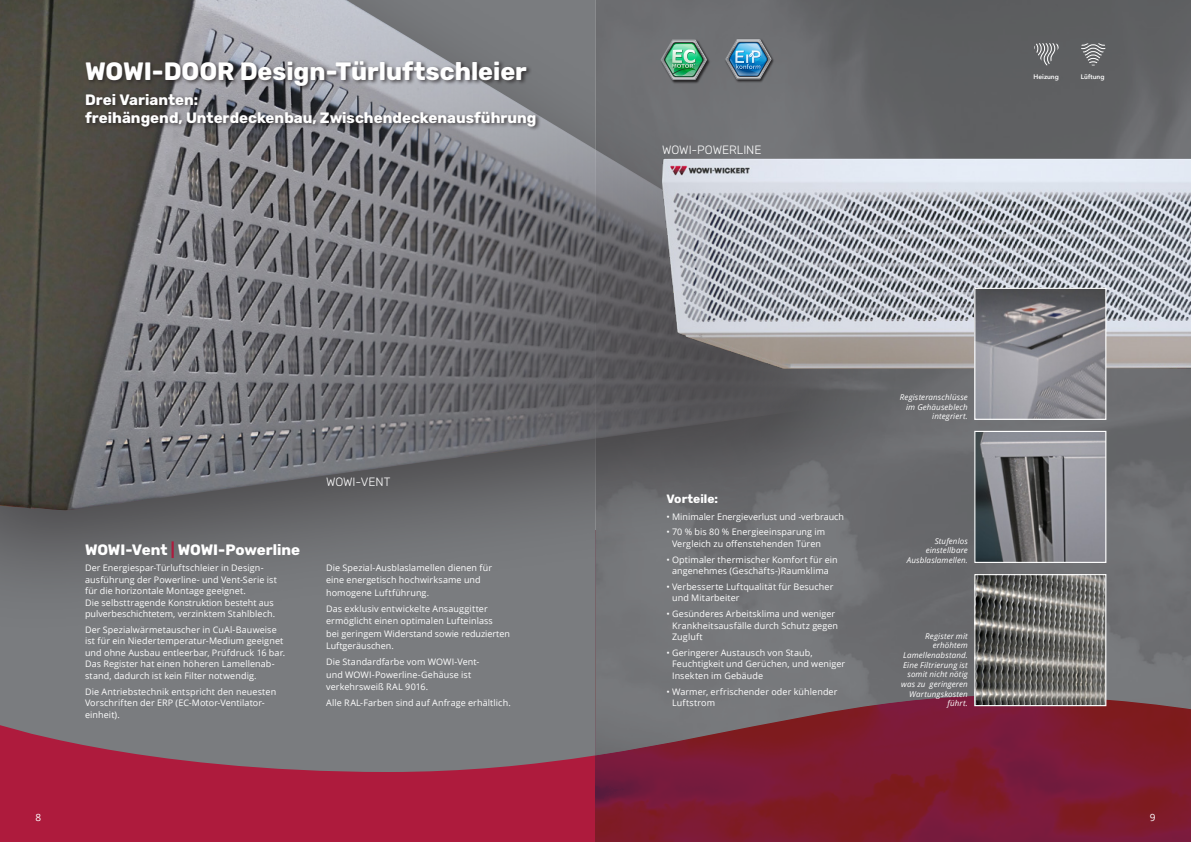
<style>
.page{position:relative;width:1191px;height:842px;background:#fff}
.page>*{position:absolute;margin:0;border:0;box-sizing:border-box;transform-origin:0 0}
.t1{font:700 25px "Rubik";color:#fff}
.t2{font:700 15px/18px "Rubik";color:#fff}
.t3{font:300 12px "Rubik";letter-spacing:-.01em;color:#fff}
.t4{font:700 12px "Rubik";color:#fff}
.t5{font:10px "Open Sans";color:#fff}
.t6{font:9px/11.5px "Open Sans";letter-spacing:.01em;color:#fff}
.t7{font:italic 8px/9.6px "Open Sans";letter-spacing:.015em;color:#fff;text-align:right}
.t8{font:600 6.6px "Avenir Next";color:#fff}
.t9{font:700 4.6px "Rubik";color:#fff}
.s1{color:#ae1b3d}
</style>
<div class="page">
<div style="left:0;top:531px;width:595px;height:311px;background:#ae1b3d"></div>
<img style="left:595px;top:755px;width:596px;height:87px">
<svg style="left:0;top:632px;width:595px;height:140px;background:#7e7379"></svg>
<img style="left:595px;top:0;width:596px;height:755px">
<div style="left:0;top:0;width:904px;height:632px;background:#231f20;opacity:.6"></div>
<img style="left:0;top:0;width:839px;height:510px">
<img style="left:656px;top:148px;width:535px;height:230px">
<svg style="left:1034px;top:43px;width:24px;height:22px"></svg>
<svg style="left:1081px;top:43px;width:24px;height:23px"></svg>
<img style="left:976px;top:290px;width:128px;height:128px">
<div style="left:974px;top:288px;width:132px;height:132px;border:1px solid #fff"></div>
<img style="left:976px;top:576px;width:128px;height:128px">
<div style="left:974px;top:574px;width:132px;height:132px;border:1px solid #fff"></div>
<img style="left:976px;top:433px;width:128px;height:128px">
<div style="left:974px;top:431px;width:132px;height:132px;border:1px solid #fff"></div>
<div style="left:83px;top:91px;width:458px;height:40px;background:#231f20;opacity:.75"></div>
<div style="left:84px;top:59px;width:448px;height:32px;background:#231f20;opacity:.75"></div>
<h1 class="t1" style="left:85px;top:57px;width:443px">WOWI-DOOR Design-Türluftschleier</h1>
<h2 class="t2" style="left:85px;top:91px;width:453px">Drei Varianten:<br>freihängend, Unterdeckenbau, Zwischendeckenausführung</h2>
<h2 class="t2" style="left:85px;top:541px;width:217px">WOWI-Vent <span class="s1">|</span> WOWI-Powerline</h2>
<p class="t6" style="left:85px;top:562px;width:193px">Der Energiespar-Türluftschleier in Design&shy;ausführung der Powerline- und Vent-Serie ist für die horizontale Montage geeignet.<br>Die selbsttragende Konstruktion besteht aus pulverbeschichtetem, verzinktem Stahlblech.</p>
<p class="t6" style="left:85px;top:623px;width:202px">Der Spezialwärmetauscher in CuAl-Bauweise ist für ein Niedertemperatur-Medium geeignet und ohne Ausbau entleerbar, Prüfdruck 16 bar.<br>Das Register hat einen höheren Lamellenab&shy;stand, dadurch ist kein Filter notwendig.</p>
<p class="t6" style="left:85px;top:685px;width:193px">Die Antriebstechnik entspricht den neuesten<br>Vorschriften der ERP (EC-Motor-Ventilator&shy;einheit).</p>
<h3 class="t3" style="left:326px;top:475px;width:66px">WOWI-VENT</h3>
<p class="t6" style="left:326px;top:561px;width:167px;line-height:12.2px">Die Spezial-Ausblaslamellen dienen für eine energetisch hochwirksame und homogene Luftführung.</p>
<p class="t6" style="left:326px;top:602px;width:185px;line-height:12.2px">Das exklusiv entwickelte Ansauggitter ermöglicht einen optimalen Lufteinlass<br>bei geringem Widerstand sowie reduzierten Luftgeräuschen.</p>
<p class="t6" style="left:326px;top:656px;width:155px;line-height:12.2px">Die Standardfarbe vom WOWI-Vent&shy;und WOWI-Powerline-Gehäuse ist verkehrsweiß RAL 9016.</p>
<p class="t6" style="left:326px;top:697px;width:186px">Alle RAL-Farben sind auf Anfrage erhältlich.</p>
<h3 class="t3" style="left:662px;top:144px;width:101px">WOWI-POWERLINE</h3>
<p class="t9" style="left:1040px;top:73px;width:20px">Heizung</p>
<p class="t9" style="left:1080px;top:73px;width:20px">Lüftung</p>
<p class="t9" style="left:1037px;top:73px;width:20px">Heizung</p>
<p class="t9" style="left:1083px;top:73px;width:20px">Lüftung</p>
<p class="t8" style="left:1080px;top:71px;width:25px">Lüftung</p>
<p class="t8" style="left:1033px;top:71px;width:27px">Heizung</p>
<h3 class="t4" style="left:666px;top:492px;width:53px">Vorteile:</h3>
<p class="t6" style="left:666px;top:510px;width:179px">• Minimaler Energieverlust und -verbrauch</p>
<p class="t6" style="left:666px;top:526px;width:160px;text-align:center">• 70 % bis 80 % Energieeinsparung im<br>Vergleich zu offenstehenden Türen</p>
<p class="t6" style="left:666px;top:553px;width:173px;text-align:center">• Optimaler thermischer Komfort für ein angenehmes (Geschäfts-)Raumklima</p>
<p class="t6" style="left:672px;top:581px;width:163px;text-indent:-6px">• Verbesserte Luftqualität für Besucher und Mitarbeiter</p>
<p class="t6" style="left:672px;top:608px;width:167px;text-indent:-6px">• Gesünderes Arbeitsklima und weniger<br>Krankheitsausfälle durch Schutz gegen<br>Zugluft</p>
<p class="t6" style="left:672px;top:647px;width:175px;text-indent:-6px">• Geringerer Austausch von Staub,<br>Feuchtigkeit und Gerüchen, und weniger<br>Insekten im Gebäude</p>
<p class="t6" style="left:672px;top:685px;width:167px;text-indent:-6px">• Warmer, erfrischender oder kühlender<br>Luftstrom</p>
<p class="t7" style="left:900px;top:392px;width:69px">Registeranschlüsse im Gehäuseblech integriert.</p>
<p class="t7" style="left:907px;top:536px;width:62px">Stufenlos einstellbare<br>Ausblaslamellen.</p>
<p class="t7" style="left:901px;top:631px;width:68px">Register mit erhöhtem<br>Lamellenabstand.<br>Eine Filtrierung ist somit nicht nötig was zu geringeren<br>Wartungskosten führt.</p>
<p class="t5" style="left:35px;top:811px;width:7px">8</p>
<p class="t5" style="left:1149px;top:811px;width:7px">9</p>
</div>
